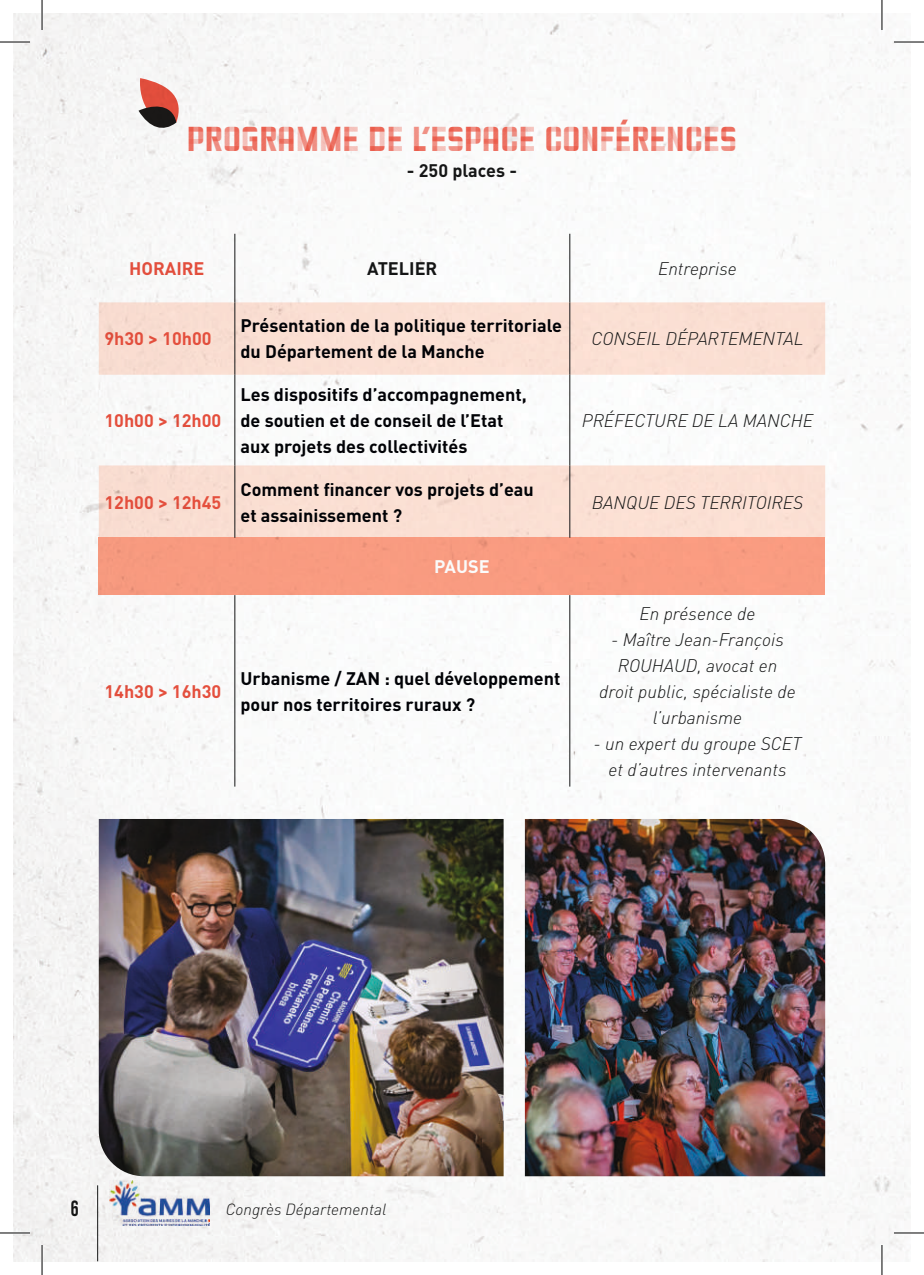
<style>
.page{position:relative;width:924px;height:1275px;background:#fff}
.page>*{position:absolute;margin:0;border:0;box-sizing:border-box;transform-origin:0 0}
.t1{font:40px "Vektra";color:#ea513f}
.t2{font:700 22px "Bebas Neue";color:#151616;scale:.9 1}
.t3{font:700 18px/26px "DIN Pro";color:#020307}
.t4{font:italic 300 18px/26px "DIN Pro";color:#151616;text-align:center}
.t5{font:700 18px "DIN Pro";color:#ea513f}
.t6{font:700 18px "DIN Pro";color:#151616}
.t7{font:700 18px "DIN Pro";color:#fff}
.t8{font:italic 300 16px "DIN Pro";color:#151616}
</style>
<div class="page">
<img style="left:14px;top:14px;width:895px;height:1247px">
<img style="left:109px;top:1180px;width:101px;height:45px">
<hr style="left:97px;top:1185px;width:1px;height:76px;background:#151616">
<svg style="left:99px;top:302px;width:725px;height:236px;fill:#fae1d4"></svg>
<div style="left:99px;top:538px;width:725px;height:57px;background:#fd9e83"></div>
<hr style="left:234px;top:234px;width:1px;height:68px;background:#151616">
<hr style="left:569px;top:234px;width:1px;height:68px;background:#151616">
<hr style="left:234px;top:302px;width:1px;height:73px;background:#151616">
<hr style="left:569px;top:302px;width:1px;height:73px;background:#151616">
<hr style="left:234px;top:375px;width:1px;height:90px;background:#151616">
<hr style="left:569px;top:375px;width:1px;height:90px;background:#151616">
<hr style="left:234px;top:465px;width:1px;height:73px;background:#151616">
<hr style="left:569px;top:465px;width:1px;height:73px;background:#151616">
<hr style="left:234px;top:595px;width:1px;height:191px;background:#151616">
<hr style="left:569px;top:595px;width:1px;height:191px;background:#151616">
<svg style="left:138px;top:78px;width:44px;height:53px"></svg>
<img style="left:99px;top:819px;width:404px;height:357px">
<img style="left:524px;top:819px;width:300px;height:357px">
<hr style="left:0;top:41px;width:30px;height:2px;background:#fff">
<hr style="left:893px;top:41px;width:30px;height:2px;background:#fff">
<hr style="left:0;top:1231px;width:30px;height:3px;background:#fff">
<hr style="left:893px;top:1231px;width:30px;height:3px;background:#fff">
<hr style="left:41px;top:0;width:2px;height:30px;background:#fff">
<hr style="left:41px;top:1245px;width:2px;height:30px;background:#fff">
<hr style="left:880px;top:0;width:2px;height:30px;background:#fff">
<hr style="left:880px;top:1245px;width:2px;height:30px;background:#fff">
<hr style="left:0;top:42px;width:30px;height:1px;background:#000">
<hr style="left:893px;top:42px;width:30px;height:1px;background:#000">
<hr style="left:0;top:1232px;width:30px;height:1px;background:#000">
<hr style="left:893px;top:1232px;width:30px;height:1px;background:#000">
<hr style="left:42px;top:0;width:1px;height:30px;background:#000">
<hr style="left:42px;top:1245px;width:1px;height:30px;background:#000">
<hr style="left:881px;top:0;width:1px;height:30px;background:#000">
<hr style="left:881px;top:1245px;width:1px;height:30px;background:#000">
<h1 class="t1" style="left:187px;top:117px;width:551px">PROGRAMME DE L’ESPACE CONFÉRENCES</h1>
<p class="t6" style="left:407px;top:158px;width:111px">- 250 places -</p>
<p class="t5" style="left:129px;top:256px;width:77px">HORAIRE</p>
<p class="t6" style="left:367px;top:256px;width:72px">ATELIER</p>
<p class="t4" style="left:657px;top:255px;width:80px">Entreprise</p>
<p class="t5" style="left:104px;top:327px;width:109px">9h30 &gt; 10h00</p>
<p class="t5" style="left:104px;top:408px;width:118px">10h00 &gt; 12h00</p>
<p class="t5" style="left:104px;top:490px;width:118px">12h00 &gt; 12h45</p>
<p class="t5" style="left:104px;top:679px;width:118px">14h30 &gt; 16h30</p>
<p class="t3" style="left:240px;top:312px;width:323px">Présentation de la politique territoriale du Département de la Manche</p>
<p class="t4" style="left:591px;top:326px;width:214px">CONSEIL DÉPARTEMENTAL</p>
<p class="t3" style="left:240px;top:381px;width:287px">Les dispositifs d’accompagnement, de soutien et de conseil de l’Etat aux projets des collectivités</p>
<p class="t3" style="left:240px;top:475px;width:295px">Comment financer vos projets d’eau et assainissement ?</p>
<p class="t7" style="left:434px;top:554px;width:57px">PAUSE</p>
<p class="t3" style="left:240px;top:664px;width:321px">Urbanisme / ZAN : quel développement pour nos territoires ruraux ?</p>
<p class="t4" style="left:581px;top:407px;width:232px">PRÉFECTURE DE LA MANCHE</p>
<p class="t4" style="left:591px;top:489px;width:213px">BANQUE DES TERRITOIRES</p>
<p class="t4" style="left:639px;top:600px;width:117px">En présence de</p>
<p class="t4" style="left:599px;top:626px;width:198px">- Maître Jean-François<br>ROUHAUD, avocat en droit public, spécialiste de l’urbanisme</p>
<p class="t4" style="left:593px;top:730px;width:209px">- un expert du groupe SCET et d’autres intervenants</p>
<p class="t2" style="left:70px;top:1196px;width:10px">6</p>
<p class="t8" style="left:226px;top:1199px;width:162px">Congrès Départemental</p>
</div>
